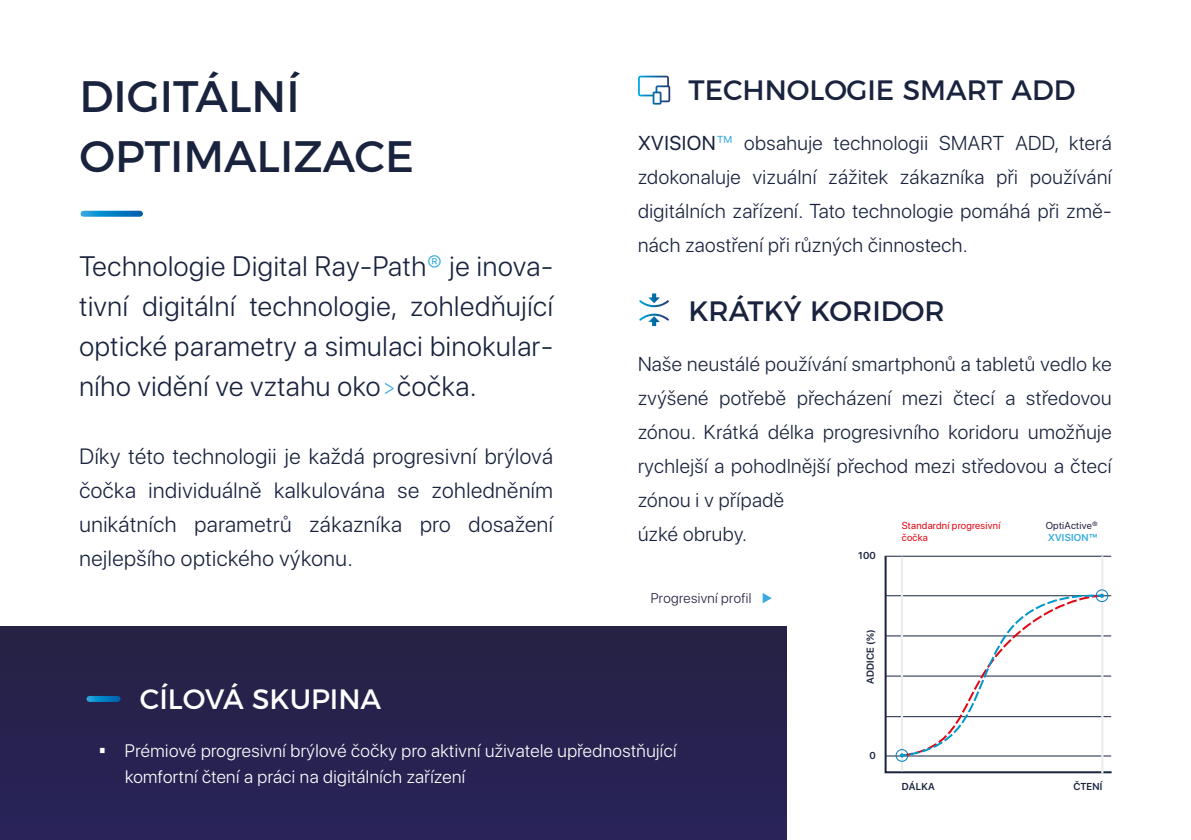
<style>
.page{position:relative;width:1191px;height:840px;background:#fff}
.page>*{position:absolute;margin:0;border:0;box-sizing:border-box;transform-origin:0 0}
.t1{font:44px/60px "Montserrat";color:#19233e}
.t2{font:300 28px/40px "SF Pro Display";letter-spacing:.025em;color:#19233e;text-align:justify}
.t3{font:28px "Montserrat";color:#19233e}
.t4{font:28px "Montserrat";color:#fff}
.t5{font:300 22px/34px "SF Pro Display";letter-spacing:.025em;color:#19233e;text-align:justify}
.t6{font:300 20px/34px "SF Pro Display";letter-spacing:.025em;color:#19233e;text-align:justify}
.t7{font:300 18px/26px "SF Pro Display";letter-spacing:.025em;color:#fff}
.t8{font:300 14px "SF Pro Display";letter-spacing:.025em;color:#252243}
.t9{font:10px/12px "SF Pro Display";letter-spacing:.025em;color:#e30613}
.t10{font:600 10px "SF Pro Display";letter-spacing:.025em;color:#19233e}
.t11{font:10px "SF Pro Display";letter-spacing:.025em;color:#252243}
.t12{font:600 10px "SF Pro Display";letter-spacing:.025em;color:#36a9e1}
.s1{color:#36a9e1}
.s2{font-size:20px;color:#36a9e1}
.s3{font-weight:400}
.s4{font-family:"Titillium Web"}
</style>
<div class="page">
<svg style="left:83px;top:210px;width:57px;height:6px"></svg>
<div style="left:0;top:625px;width:786px;height:214px;background:#27224e"></div>
<svg style="left:884px;top:555px;width:228px;height:218px"></svg>
<hr style="left:901px;top:556px;width:2px;height:214px;background:#ededed">
<hr style="left:1101px;top:556px;width:2px;height:217px;background:#ededed">
<svg style="left:895px;top:589px;width:213px;height:172px"></svg>
<svg style="left:89px;top:696px;width:29px;height:5px"></svg>
<svg style="left:638px;top:76px;width:32px;height:29px"></svg>
<svg style="left:639px;top:293px;width:30px;height:33px"></svg>
<h1 class="t1" style="left:79px;top:63px;width:336px">DIGITÁLNÍ<br>OPTIMALIZACE</h1>
<h2 class="t2" style="left:79px;top:247px;width:475px">Technologie Digital Ray-Path<span class="s1">®</span> je inova&shy;tivní digitální technologie, zohledňující optické parametry a simulaci binokular&shy;ního vidění ve vztahu oko<span class="s2">&gt;</span>čočka.</h2>
<p class="t5" style="left:79px;top:439px;width:475px">Díky této technologii je každá progresivní brýlová čočka individuálně kalkulována se zohledněním unikátních parametrů zákazníka pro dosažení nejlepšího optického výkonu.</p>
<h2 class="t3" style="left:688px;top:68px;width:389px">TECHNOLOGIE SMART ADD</h2>
<p class="t6" style="left:638px;top:127px;width:475px"><span class="s3">XVISION</span><span class="s1">™</span> obsahuje technologii SMART ADD, která zdokonaluje vizuální zážitek zákazníka při používání digitálních zařízení. Tato technologie pomáhá při změ&shy;nách zaostření při různých činnostech.</p>
<h2 class="t3" style="left:688px;top:288px;width:258px">KRÁTKÝ KORIDOR</h2>
<p class="t6" style="left:638px;top:347px;width:475px;text-align:left">Naše neustálé používání smartphonů a tabletů vedlo ke zvýšené potřebě přecházení mezi čtecí a středovou zónou. Krátká délka progresivního koridoru umožňuje rychlejší a pohodlnější přechod mezi středovou a čtecí zónou i v případě<br>úzké obruby.</p>
<p class="t10" style="left:858px;top:548px;width:19px">100</p>
<p class="t9" style="left:901px;top:519px;width:100px">Standardní progresivní čočka</p>
<p class="t11" style="left:1045px;top:517px;width:54px">OptiActive®</p>
<p class="t12" style="left:1048px;top:530px;width:51px">XVISION™</p>
<p class="t8" style="left:650px;top:587px;width:124px">Progresivní profil <span class="s1">▶</span></p>
<h2 class="t4" style="left:140px;top:675px;width:243px">CÍLOVÁ SKUPINA</h2>
<p class="t7" style="left:125px;top:737px;width:553px;text-indent:-27px"><span class="s4">•</span> Prémiové progresivní brýlové čočky pro aktivní uživatele upřednostňující komfortní čtení a práci na digitálních zařízení</p>
<p class="t10" style="left:863px;top:684px;width:57px;rotate:-90deg">ADDICE (%)</p>
<p class="t10" style="left:869px;top:747px;width:8px">0</p>
<p class="t10" style="left:902px;top:779px;width:34px">DÁLKA</p>
<p class="t10" style="left:1073px;top:779px;width:30px">ČTENÍ</p>
</div>
